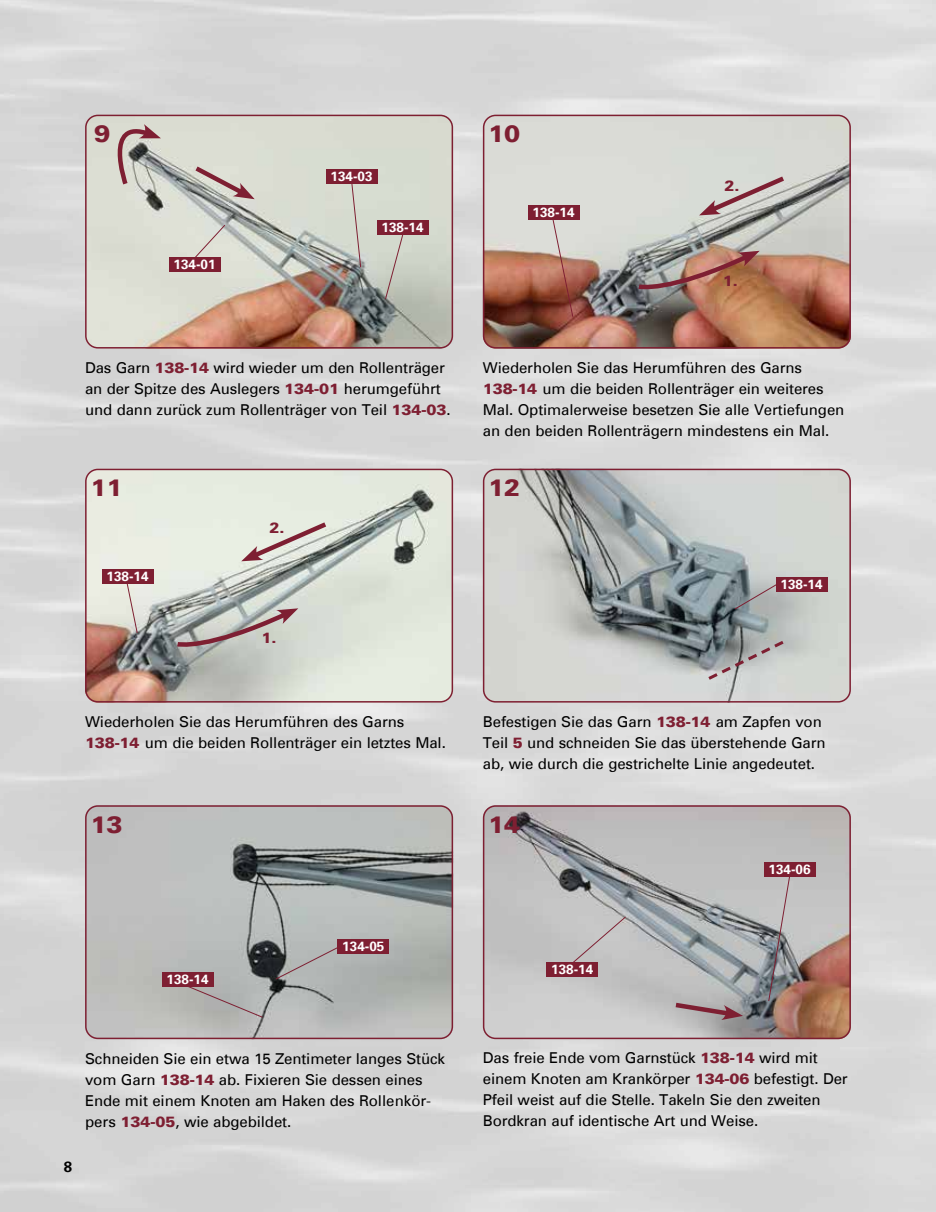
<style>
.page{position:relative;width:936px;height:1212px;background:#fff}
.page>*{position:absolute;margin:0;border:0;box-sizing:border-box;transform-origin:0 0}
.t1{font:900 24px "Univers";color:#7e1f32}
.t2{font:15px/21px "Univers";letter-spacing:-.01em;color:#000}
.t3{font:900 15px "Univers";color:#7e1f32}
.t4{font:700 15px "Univers";color:#000}
.t5{font:700 13.5px "Univers";color:#fff}
.s1{font-weight:900;color:#7e1f32}
</style>
<div class="page">
<img style="left:0;top:0;width:935px;height:1212px">
<img style="left:483px;top:115px;width:367px;height:234px">
<div style="left:483px;top:115px;width:367px;height:234px;border:2px solid #7e1f32;border-radius:12px"></div>
<img style="left:85px;top:115px;width:368px;height:234px">
<div style="left:85px;top:115px;width:368px;height:234px;border:2px solid #7e1f32;border-radius:12px"></div>
<img style="left:483px;top:469px;width:367px;height:233px">
<div style="left:483px;top:469px;width:367px;height:233px;border:2px solid #7e1f32;border-radius:12px"></div>
<img style="left:85px;top:469px;width:368px;height:233px">
<div style="left:85px;top:469px;width:368px;height:233px;border:2px solid #7e1f32;border-radius:12px"></div>
<svg style="left:190px;top:162px;width:65px;height:37px;background:#c2b7b1"></svg>
<img style="left:483px;top:805px;width:367px;height:234px">
<div style="left:483px;top:805px;width:367px;height:234px;border:2px solid #7e1f32;border-radius:12px"></div>
<img style="left:85px;top:805px;width:368px;height:234px">
<div style="left:85px;top:805px;width:368px;height:234px;border:2px solid #7e1f32;border-radius:12px"></div>
<svg style="left:275px;top:944px;width:69px;height:36px;background:#a1a2a1"></svg>
<div style="left:338px;top:939px;width:51px;height:15px;background:#7e1f32"></div>
<svg style="left:185px;top:985px;width:78px;height:33px;background:#afaead"></svg>
<div style="left:162px;top:972px;width:51px;height:15px;background:#7e1f32"></div>
<svg style="left:767px;top:877px;width:24px;height:125px;background:#9c999b"></svg>
<div style="left:764px;top:862px;width:51px;height:15px;background:#7e1f32"></div>
<div style="left:567px;top:916px;width:59px;height:52px;background:#c6c6c6"></div>
<div style="left:546px;top:962px;width:51px;height:15px;background:#7e1f32"></div>
<svg style="left:384px;top:235px;width:22px;height:65px"></svg>
<div style="left:377px;top:220px;width:51px;height:15px;background:#7e1f32"></div>
<svg style="left:188px;top:224px;width:38px;height:42px"></svg>
<div style="left:169px;top:257px;width:51px;height:15px;background:#7e1f32"></div>
<svg style="left:350px;top:184px;width:11px;height:84px"></svg>
<div style="left:326px;top:169px;width:51px;height:15px;background:#7e1f32"></div>
<svg style="left:103px;top:117px;width:58px;height:71px;background:#c1b8b2"></svg>
<svg style="left:550px;top:220px;width:23px;height:98px;background:#b38579"></svg>
<div style="left:528px;top:205px;width:51px;height:15px;background:#7e1f32"></div>
<img style="left:634px;top:250px;width:125px;height:43px">
<svg style="left:699px;top:173px;width:90px;height:43px;background:#c0b8b5"></svg>
<svg style="left:173px;top:608px;width:125px;height:42px;background:#b5afac"></svg>
<svg style="left:241px;top:518px;width:90px;height:44px;background:#cec8c1"></svg>
<svg style="left:124px;top:584px;width:14px;height:50px"></svg>
<div style="left:102px;top:569px;width:51px;height:15px;background:#7e1f32"></div>
<svg style="left:733px;top:578px;width:54px;height:32px;background:#9ca0a2"></svg>
<div style="left:776px;top:577px;width:51px;height:15px;background:#7e1f32"></div>
<svg style="left:705px;top:638px;width:81px;height:44px;background:#aaabab"></svg>
<svg style="left:670px;top:1000px;width:73px;height:20px"></svg>
<h1 class="t1" style="left:94px;top:123px;width:18px">9</h1>
<h1 class="t1" style="left:488px;top:122px;width:34px">10</h1>
<p class="t5" style="left:174px;top:258px;width:44px">134-01</p>
<p class="t5" style="left:330px;top:170px;width:44px">134-03</p>
<p class="t5" style="left:381px;top:221px;width:44px">138-14</p>
<p class="t5" style="left:532px;top:206px;width:44px">138-14</p>
<p class="t3" style="left:724px;top:179px;width:16px">2.</p>
<p class="t3" style="left:722px;top:274px;width:16px">1.</p>
<p class="t2" style="left:85px;top:358px;width:367px">Das Garn <span class="s1">138-14</span> wird wieder um den Rollenträger an der Spitze des Auslegers <span class="s1">134-01</span> herumgeführt und dann zurück zum Rollenträger von Teil <span class="s1">134-03</span>.</p>
<p class="t2" style="left:483px;top:358px;width:363px">Wiederholen Sie das Herumführen des Garns <span class="s1">138-14</span> um die beiden Rollenträger ein weiteres Mal. Optimalerweise besetzen Sie alle Vertiefungen an den beiden Rollenträgern mindestens ein Mal.</p>
<h1 class="t1" style="left:90px;top:477px;width:34px">11</h1>
<h1 class="t1" style="left:488px;top:477px;width:34px">12</h1>
<p class="t5" style="left:107px;top:570px;width:44px">138-14</p>
<p class="t3" style="left:269px;top:521px;width:16px">2.</p>
<p class="t3" style="left:261px;top:631px;width:16px">1.</p>
<p class="t5" style="left:780px;top:578px;width:44px">138-14</p>
<p class="t2" style="left:85px;top:712px;width:362px">Wiederholen Sie das Herumführen des Garns<br><span class="s1">138-14</span> um die beiden Rollenträger ein letztes Mal.</p>
<p class="t2" style="left:483px;top:712px;width:344px">Befestigen Sie das Garn <span class="s1">138-14</span> am Zapfen von<br>Teil <span class="s1">5</span> und schneiden Sie das überstehende Garn ab, wie durch die gestrichelte Linie angedeutet.</p>
<h1 class="t1" style="left:90px;top:813px;width:34px">13</h1>
<h1 class="t1" style="left:488px;top:813px;width:34px">14</h1>
<p class="t5" style="left:166px;top:973px;width:44px">138-14</p>
<p class="t5" style="left:342px;top:941px;width:44px">134-05</p>
<p class="t5" style="left:551px;top:963px;width:44px">138-14</p>
<p class="t5" style="left:768px;top:863px;width:44px">134-06</p>
<p class="t4" style="left:64px;top:1160px;width:10px">8</p>
<p class="t2" style="left:85px;top:1049px;width:361px">Schneiden Sie ein etwa 15 Zentimeter langes Stück vom Garn <span class="s1">138-14</span> ab. Fixieren Sie dessen eines Ende mit einem Knoten am Haken des Rollenkör&shy;pers <span class="s1">134-05</span>, wie abgebildet.</p>
<p class="t2" style="left:483px;top:1049px;width:366px">Das freie Ende vom Garnstück <span class="s1">138-14</span> wird mit einem Knoten am Krankörper <span class="s1">134-06</span> befestigt. Der Pfeil weist auf die Stelle. Takeln Sie den zweiten Bordkran auf identische Art und Weise.</p>
</div>
